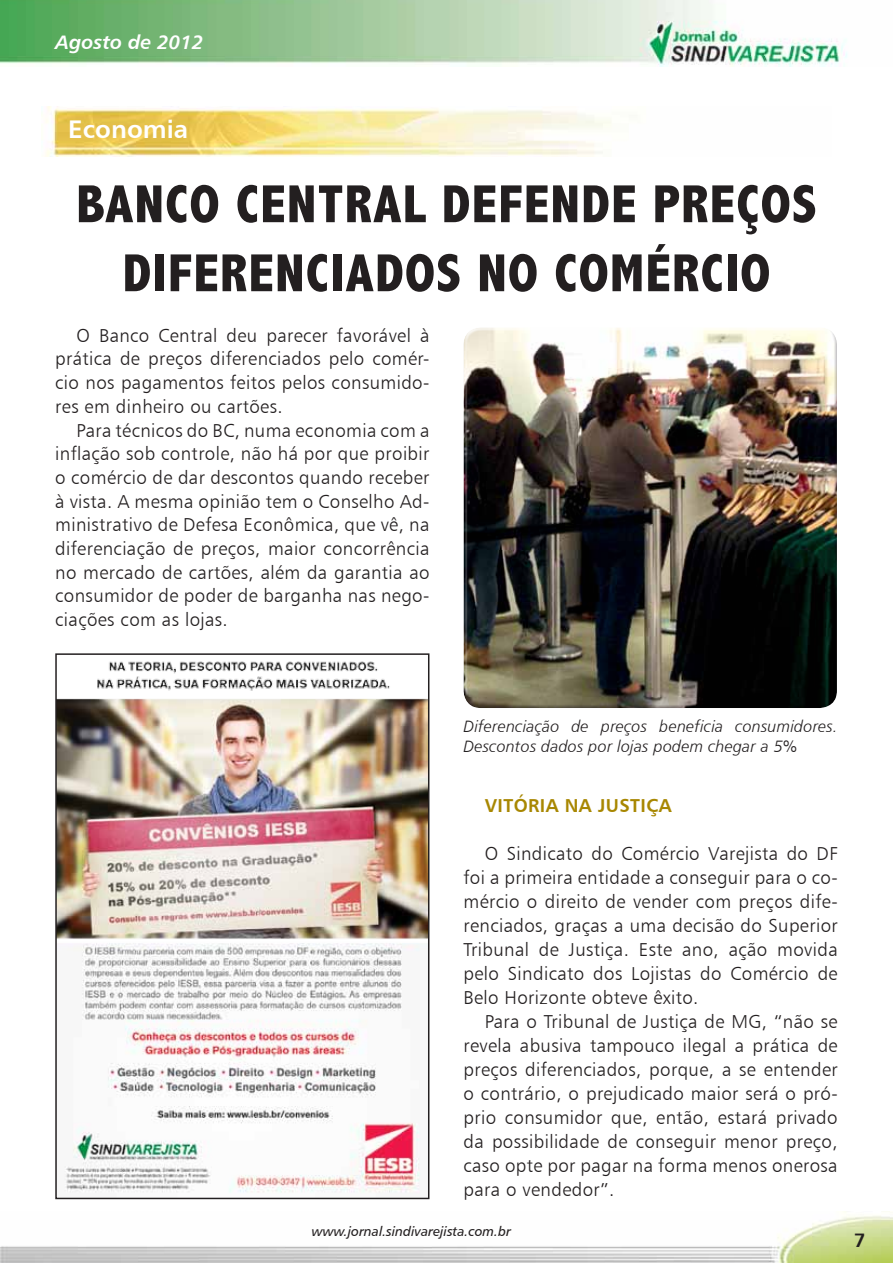
<style>
.page{position:relative;width:893px;height:1263px;background:#fff}
.page>*{position:absolute;margin:0;border:0;box-sizing:border-box;transform-origin:0 0}
.t1{font:800 condensed 54px/69px "Abadi";letter-spacing:.025em;color:#231f20}
.t2{font:25.5px "Humanist 777 BT Bold B";color:#fff}
.t3{font:19.5px "Humanist 777 BT Bold Italic B";color:#fff}
.t4{font:19.5px "Humanist 777 BT Bold B";color:#231f20}
.t5{font:18.75px/24px "Humanist 777 BT Light B";letter-spacing:.02em;color:#231f20;text-align:justify}
.t6{font:18.75px "Humanist 777 BT Bold B";letter-spacing:.02em;color:#a88702}
.t7{font:16.5px/19.8px "Humanist 777 BT Light Italic B";letter-spacing:.01em;color:#231f20}
.t8{font:13.5px "Humanist 777 BT Italic B";color:#231f20}
</style>
<div class="page">
<img style="left:0;top:0;width:847px;height:66px">
<img style="left:0;top:1212px;width:893px;height:51px">
<img style="left:45px;top:106px;width:567px;height:50px">
<img style="left:58px;top:661px;width:368px;height:532px">
<div style="left:55px;top:653px;width:374px;height:546px;border:2px solid #231f20"></div>
<div style="left:461px;top:328px;width:377px;height:381px;background:#231f20;opacity:.75"></div>
<p class="t3" style="left:55px;top:30px;width:150px">Agosto de 2012</p>
<h2 class="t2" style="left:68px;top:113px;width:121px">Economia</h2>
<h1 class="t1" style="left:76px;top:170px;width:59px">BANCO</h1>
<h1 class="t1" style="left:123px;top:170px;width:696px;text-indent:113px">CENTRAL DEFENDE PREÇOS<br>DIFERENCIADOS</h1>
<h1 class="t1" style="left:477px;top:239px;width:220px">NOCOMÉRCIO</h1>
<p class="t5" style="left:55px;top:323px;width:376px;text-indent:21px">O Banco Central deu parecer favorável à prática de preços diferenciados pelo comér&shy;cio nos pagamentos feitos pelos consumido&shy;res em dinheiro ou cartões.</p>
<p class="t5" style="left:55px;top:418px;width:376px;text-indent:21px">Para técnicos do BC, numa economia com a inflação sob controle, não há por que proibir o comércio de dar descontos quando receber à vista. A mesma opinião tem o Conselho Ad&shy;ministrativo de Defesa Econômica, que vê, na diferenciação de preços, maior concorrência no mercado de cartões, além da garantia ao consumidor de poder de barganha nas nego&shy;ciações com as lojas.</p>
<p class="t7" style="left:463px;top:716px;width:376px">Diferenciação de preços beneficia consumidores.<br>Descontos dados por lojas podem chegar a 5%</p>
<p class="t6" style="left:485px;top:793px;width:188px">VITÓRIA NA JUSTIÇA</p>
<p class="t5" style="left:463px;top:841px;width:376px;text-indent:21px">O Sindicato do Comércio Varejista do DF foi a primeira entidade a conseguir para o co&shy;mércio o direito de vender com preços dife&shy;renciados, graças a uma decisão do Superior Tribunal de Justiça. Este ano, ação movida pelo Sindicato dos Lojistas do Comércio de Belo Horizonte obteve êxito.</p>
<p class="t5" style="left:463px;top:1009px;width:376px;text-indent:21px">Para o Tribunal de Justiça de MG, “não se revela abusiva tampouco ilegal a prática de preços diferenciados, porque, a se entender o contrário, o prejudicado maior será o pró&shy;prio consumidor que, então, estará privado da possibilidade de conseguir menor preço, caso opte por pagar na forma menos onerosa para o vendedor”.</p>
<p class="t8" style="left:312px;top:1223px;width:201px">www.jornal.sindivarejista.com.br</p>
<p class="t4" style="left:854px;top:1228px;width:13px">7</p>
</div>
